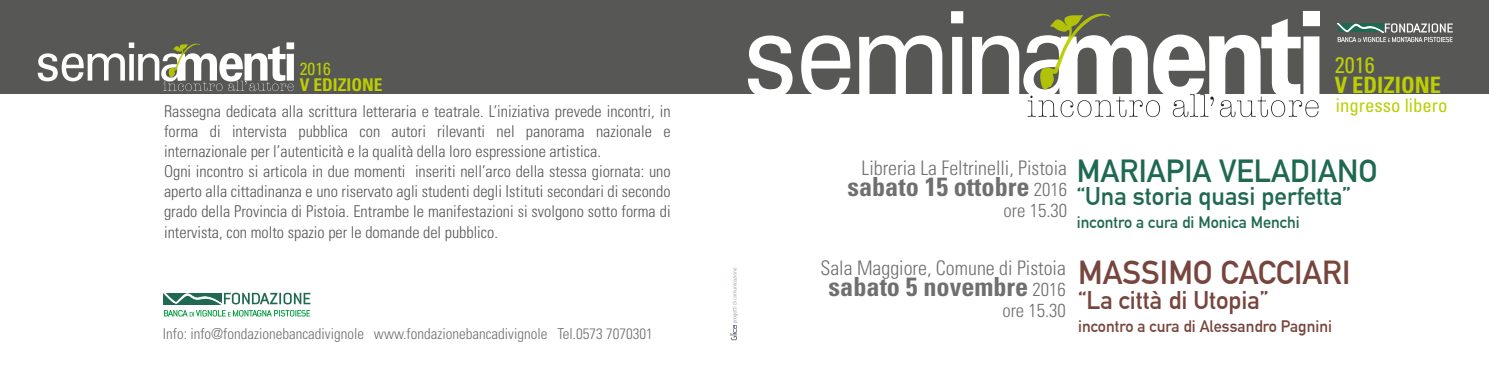
<style>
.page{position:relative;width:1489px;height:373px;background:#fff}
.page>*{position:absolute;margin:0;border:0;box-sizing:border-box;transform-origin:0 0}
.t1{font:700 32.5px "DIN Alternate";color:#77453e}
.t2{font:700 31.25px "DIN Alternate";color:#1f6952}
.t3{font:700 condensed 26.25px "Univers LT Std";color:#706f6f}
.t4{font:700 25px "DIN Alternate";color:#1f6952}
.t5{font:700 25px "DIN Alternate";color:#77453e}
.t6{font:700 condensed 22.5px "Univers LT Std";color:#bccf00}
.t7{font:condensed 22.5px "Univers LT Std";color:#bccf00}
.t8{font:300 condensed 20px "Univers LT Std";color:#706f6f}
.t9{font:300 condensed 18.75px "Univers LT Std";color:#706f6f}
.t10{font:condensed 18.75px "Univers LT Std";color:#bccf00}
.t11{font:700 condensed 17.5px "Univers LT Std";color:#bccf00}
.t12{font:condensed 17.5px "Univers LT Std";color:#bccf00}
.t13{font:300 condensed 16.25px/20px "Univers LT Std";color:#575756}
.t14{font:700 16.25px "DIN Alternate";color:#77453e}
.t15{font:700 16.25px "DIN Alternate";color:#1f6952}
.t16{font:300 condensed 15px "Univers LT Std";color:#706f6f}
.s1{font-weight:300;font-size:18.75px}
</style>
<div class="page">
<div style="left:0;top:0;width:1488px;height:93px;background:#575756"></div>
<svg style="left:38px;top:42px;width:256px;height:49px"></svg>
<svg style="left:164px;top:292px;width:146px;height:24px"></svg>
<svg style="left:1337px;top:23px;width:115px;height:19px"></svg>
<svg style="left:747px;top:35px;width:45px;height:59px"></svg>
<svg style="left:801px;top:35px;width:50px;height:59px"></svg>
<svg style="left:859px;top:35px;width:83px;height:59px"></svg>
<svg style="left:951px;top:11px;width:12px;height:83px"></svg>
<svg style="left:730px;top:267px;width:7px;height:72px"></svg>
<svg style="left:971px;top:11px;width:348px;height:106px"></svg>
<p class="t12" style="left:300px;top:57px;width:33px">2016</p>
<p class="t11" style="left:300px;top:74px;width:84px">V EDIZIONE</p>
<p class="t13" style="left:164px;top:101px;width:508px">Rassegna dedicata alla scrittura letteraria e teatrale. L’iniziativa prevede incontri, in forma di intervista pubblica con autori rilevanti nel panorama nazionale e internazionale per l’autenticità e la qualità della loro espressione artistica.<br>Ogni incontro si articola in due momenti inseriti nell’arco della stessa giornata: uno aperto alla cittadinanza e uno riservato agli studenti degli Istituti secondari di secondo grado della Provincia di Pistoia. Entrambe le manifestazioni si svolgono sotto forma di intervista, con molto spazio per le domande del pubblico.</p>
<p class="t16" style="left:163px;top:324px;width:491px">Info: info@fondazionebancadivignole www.fondazionebancadivignole Tel.0573 7070301</p>
<h3 class="t7" style="left:1334px;top:51px;width:41px">2016</h3>
<h3 class="t6" style="left:1334px;top:71px;width:108px">V EDIZIONE</h3>
<p class="t10" style="left:1335px;top:93px;width:113px">ingresso libero</p>
<p class="t8" style="left:861px;top:155px;width:207px">Libreria La Feltrinelli, Pistoia</p>
<h3 class="t3" style="left:847px;top:170px;width:221px">sabato 15 ottobre <span class="s1">2016</span></h3>
<p class="t9" style="left:1003px;top:199px;width:65px">ore 15.30</p>
<p class="t8" style="left:820px;top:255px;width:247px">Sala Maggiore, Comune di Pistoia</p>
<h3 class="t3" style="left:828px;top:270px;width:239px">sabato 5 novembre <span class="s1">2016</span></h3>
<p class="t9" style="left:1002px;top:299px;width:65px">ore 15.30</p>
<h2 class="t2" style="left:1076px;top:147px;width:302px">MARIAPIA VELADIANO</h2>
<h3 class="t4" style="left:1076px;top:177px;width:275px">“Una storia quasi perfetta”</h3>
<p class="t15" style="left:1076px;top:209px;width:224px">incontro a cura di Monica Menchi</p>
<h1 class="t1" style="left:1078px;top:247px;width:274px">MASSIMO CACCIARI</h1>
<h3 class="t5" style="left:1078px;top:281px;width:192px">“La città di Utopia”</h3>
<p class="t14" style="left:1078px;top:313px;width:255px">incontro a cura di Alessandro Pagnini</p>
</div>
